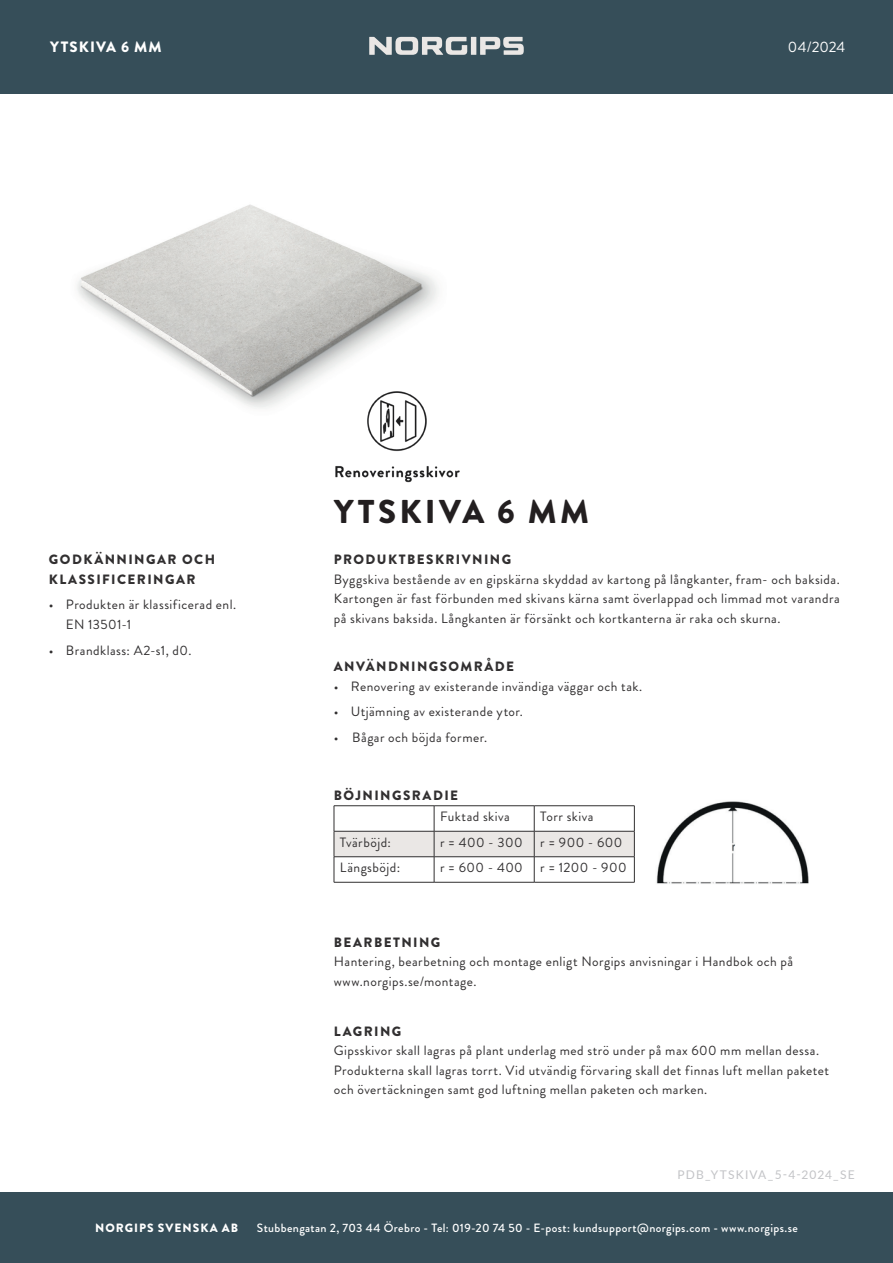
<style>
.page{position:relative;width:893px;height:1263px;background:#fff}
.page>*{position:absolute;margin:0;border:0;box-sizing:border-box;transform-origin:0 0}
.Avsnittsmal_1{font:900 33px "Brandon Grotesque";letter-spacing:.1em;color:#231f20}
.t1{font:900 15px "Brandon Grotesque";letter-spacing:.07em;color:#fff}
.Brødtekst{font:15px "Brandon Grotesque";letter-spacing:-.005em;color:#fff}
.Avsnittsmal_1-2{font:13.5px/19.5px "Brandon Grotesque";letter-spacing:.035em;color:#312f30}
.Avsnittsmal_1-3{font:900 13.5px/19.5px "Brandon Grotesque";letter-spacing:.105em;color:#312f30}
.t2{font:500 12px "Brandon Grotesque";letter-spacing:.03em;color:#fff}
.Avsnittsmal_1-4{font:12px "Lato";letter-spacing:.095em;color:#c3c4c7}
.t3{font:900 12px "Brandon Grotesque";letter-spacing:.08em;color:#fff}
.s1{font-weight:900}
</style>
<div class="page">
<div style="left:0;top:0;width:893px;height:94px;background:#364e59"></div>
<div style="left:0;top:1192px;width:893px;height:71px;background:#364e59"></div>
<div style="left:471px;top:37px;width:5px;height:18px;background:#eae7e5"></div>
<svg style="left:480px;top:37px;width:44px;height:18px"></svg>
<svg style="left:369px;top:37px;width:98px;height:18px"></svg>
<hr style="left:334px;top:805px;width:100px;height:1px;background:#312f30">
<hr style="left:434px;top:805px;width:100px;height:1px;background:#312f30">
<hr style="left:534px;top:805px;width:100px;height:1px;background:#312f30">
<svg style="left:334px;top:806px;width:301px;height:76px"></svg>
<hr style="left:334px;top:882px;width:100px;height:1px;background:#312f30">
<hr style="left:434px;top:882px;width:100px;height:1px;background:#312f30">
<hr style="left:534px;top:882px;width:100px;height:1px;background:#312f30">
<img style="left:656px;top:801px;width:153px;height:83px">
<img style="left:77px;top:204px;width:361px;height:204px">
<img style="left:322px;top:376px;width:138px;height:107px">
<p class="t1" style="left:50px;top:36px;width:113px">YTSKIVA 6 MM</p>
<p class="Brødtekst" style="left:788px;top:37px;width:59px">04/2024</p>
<p class="Avsnittsmal_1-3" style="left:49px;top:550px;width:168px">GODKÄNNINGAR OCH<br>KLASSIFICERINGAR</p>
<p class="Avsnittsmal_1-2" style="left:66px;top:595px;width:172px;text-indent:-17px">• Produkten är klassificerad enl.<br>EN 13501-1</p>
<p class="Avsnittsmal_1-2" style="left:49px;top:641px;width:144px">• Brandklass: A2-s1, d0.</p>
<p class="Avsnittsmal_1" style="left:334px;top:488px;width:257px">YTSKIVA 6 MM</p>
<p class="Avsnittsmal_1-2" style="left:334px;top:550px;width:507px"><span class="s1">PRODUKTBESKRIVNING<br></span>Byggskiva bestående av en gipskärna skyddad av kartong på långkanter, fram- och baksida.<br>Kartongen är fast förbunden med skivans kärna samt överlappad och limmad mot varandra på skivans baksida. Långkanten är försänkt och kortkanterna är raka och skurna.</p>
<p class="Avsnittsmal_1-3" style="left:334px;top:657px;width:182px">ANVÄNDNINGSOMRÅDE</p>
<p class="Avsnittsmal_1-2" style="left:334px;top:676px;width:310px">• Renovering av existerande invändiga väggar och tak.</p>
<p class="Avsnittsmal_1-2" style="left:334px;top:702px;width:191px">• Utjämning av existerande ytor.</p>
<p class="Avsnittsmal_1-2" style="left:334px;top:728px;width:155px">• Bågar och böjda former.</p>
<p class="Avsnittsmal_1-3" style="left:334px;top:785px;width:126px">BÖJNINGSRADIE</p>
<p class="Avsnittsmal_1-2" style="left:440px;top:807px;width:71px">Fuktad skiva</p>
<p class="Avsnittsmal_1-2" style="left:540px;top:807px;width:55px">Torr skiva</p>
<p class="Avsnittsmal_1-2" style="left:340px;top:832px;width:52px">Tvärböjd:</p>
<p class="Avsnittsmal_1-2" style="left:440px;top:832px;width:84px">r = 400 - 300</p>
<p class="Avsnittsmal_1-2" style="left:540px;top:832px;width:84px">r = 900 - 600</p>
<p class="Avsnittsmal_1-2" style="left:340px;top:858px;width:62px">Längsböjd:</p>
<p class="Avsnittsmal_1-2" style="left:440px;top:858px;width:84px">r = 600 - 400</p>
<p class="Avsnittsmal_1-2" style="left:540px;top:858px;width:88px">r = 1200 - 900</p>
<p class="Avsnittsmal_1-2" style="left:334px;top:932px;width:461px"><span class="s1">BEARBETNING<br></span>Hantering, bearbetning och montage enligt Norgips anvisningar i Handbok och på www.norgips.se/montage.</p>
<p class="Avsnittsmal_1-2" style="left:334px;top:1021px;width:497px"><span class="s1">LAGRING<br></span>Gipsskivor skall lagras på plant underlag med strö under på max 600 mm mellan dessa.<br>Produkterna skall lagras torrt. Vid utvändig förvaring skall det finnas luft mellan paketet och övertäckningen samt god luftning mellan paketen och marken.</p>
<p class="Avsnittsmal_1-4" style="left:677px;top:1165px;width:179px">PDB_YTSKIVA_5-4-2024_SE</p>
<p class="t3" style="left:95px;top:1219px;width:144px">NORGIPS SVENSKA AB</p>
<p class="t2" style="left:257px;top:1219px;width:542px">Stubbengatan 2, 703 44 Örebro - Tel: 019-20 74 50 - E-post: kundsupport@norgips.com - www.norgips.se</p>
</div>
